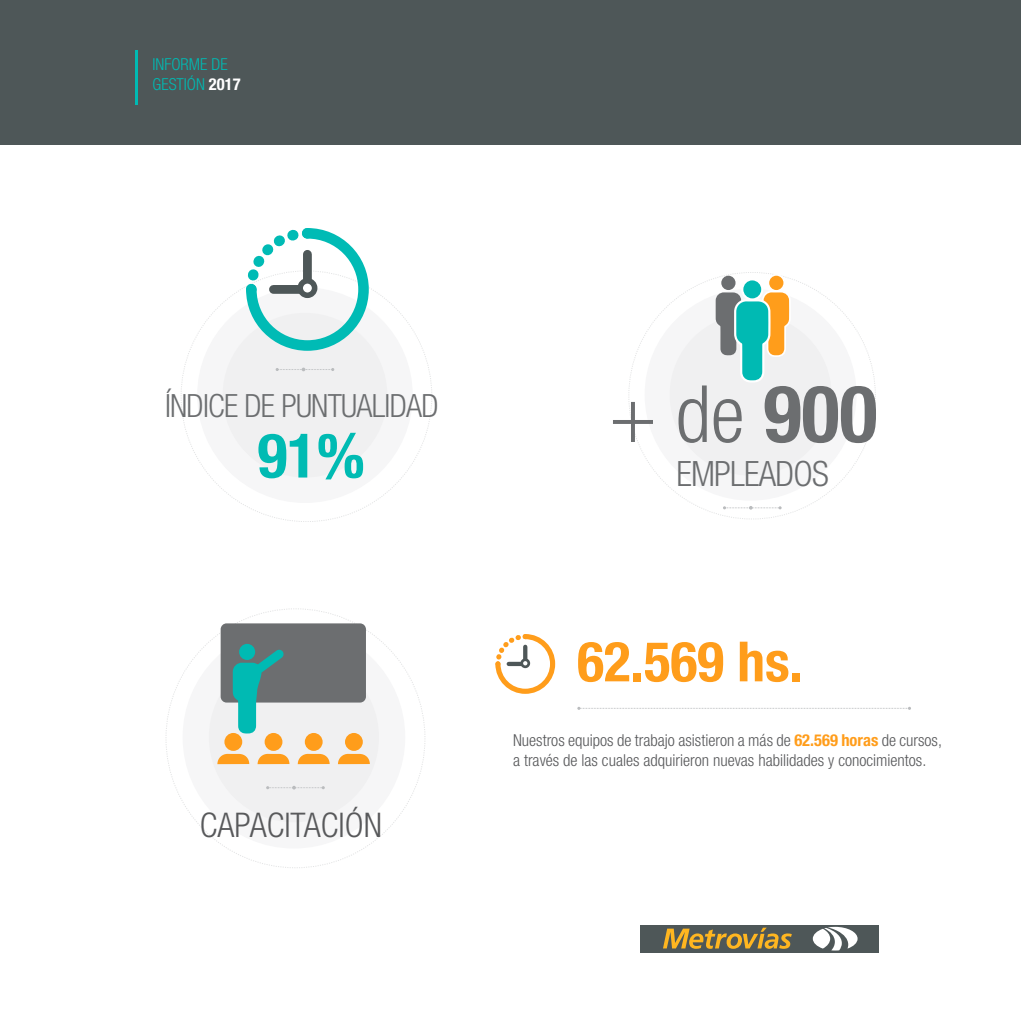
<style>
.page{position:relative;width:1021px;height:1021px;background:#fff}
.page>*{position:absolute;margin:0;border:0;box-sizing:border-box;transform-origin:0 0}
.t1{font:300 condensed 79.05px "Helvetica Neue LT Std";color:#6c6e70}
.t2{font:700 condensed 61.65px "Helvetica Neue LT Std";color:#00bbb3}
.t3{font:700 condensed 55.5px "Helvetica Neue LT Std";color:#ff9d1b}
.t4{font:300 condensed 34.95px "Helvetica Neue LT Std";letter-spacing:-.025em;color:#6c6e70}
.t5{font:300 condensed 34.05px "Helvetica Neue LT Std";color:#58595b}
.t6{font:300 condensed 32.1px "Helvetica Neue LT Std";letter-spacing:-.025em;color:#6c6e70}
.t7{font:300 condensed 16.5px/19.8px "Helvetica Neue LT Std";color:#58595b}
.t8{font:300 condensed 16.5px/19.8px "Helvetica Neue LT Std";color:#00bab3}
.s1{font-weight:700;color:#fff}
.s2{font-weight:700}
.s3{font-weight:700;color:#ff9d1b}
</style>
<div class="page">
<div style="left:644px;top:289px;width:212px;height:211px;background:#f6f6f7;border-radius:50%"></div>
<div style="left:669px;top:314px;width:162px;height:161px;background:#f0f0f1;border-radius:50%"></div>
<svg style="left:715px;top:274px;width:75px;height:108px"></svg>
<div style="left:197px;top:287px;width:216px;height:216px;background:#f6f6f7;border-radius:50%"></div>
<div style="left:223px;top:313px;width:164px;height:164px;background:#f0f0f1;border-radius:50%"></div>
<div style="left:183px;top:626px;width:222px;height:222px;background:#f6f6f7;border-radius:50%"></div>
<div style="left:209px;top:652px;width:170px;height:170px;background:#f0f0f1;border-radius:50%"></div>
<svg style="left:577px;top:706px;width:334px;height:4px"></svg>
<svg style="left:275px;top:367px;width:59px;height:4px"></svg>
<svg style="left:723px;top:506px;width:58px;height:3px"></svg>
<svg style="left:266px;top:786px;width:59px;height:3px"></svg>
<div style="left:0;top:0;width:1020px;height:145px;background:#4e5758"></div>
<hr style="left:135px;top:50px;width:2px;height:54px;background:#00bab3">
<svg style="left:640px;top:925px;width:239px;height:28px"></svg>
<div style="left:640px;top:924px;width:238px;height:28px;background:#4e5758"></div>
<svg style="left:663px;top:927px;width:128px;height:21px"></svg>
<svg style="left:812px;top:926px;width:45px;height:24px"></svg>
<svg style="left:240px;top:228px;width:134px;height:123px"></svg>
<div style="left:300px;top:281px;width:14px;height:14px;background:#fff;border-radius:50%"></div>
<div style="left:297px;top:278px;width:20px;height:20px;border:6px solid #4e5758;border-radius:50%"></div>
<svg style="left:495px;top:634px;width:61px;height:60px"></svg>
<div style="left:521px;top:659px;width:8px;height:7px;background:#fff;border-radius:50%"></div>
<div style="left:520px;top:658px;width:10px;height:10px;border:3px solid #4e5758;border-radius:50%"></div>
<div style="left:221px;top:623px;width:145px;height:79px;background:#6c6e70;border-radius:6px"></div>
<svg style="left:217px;top:753px;width:32px;height:11px"></svg>
<div style="left:224px;top:732px;width:18px;height:19px;background:#ff9d1b;border-radius:50%"></div>
<svg style="left:257px;top:753px;width:32px;height:11px"></svg>
<div style="left:264px;top:732px;width:18px;height:19px;background:#ff9d1b;border-radius:50%"></div>
<svg style="left:298px;top:753px;width:31px;height:11px"></svg>
<div style="left:305px;top:732px;width:18px;height:19px;background:#ff9d1b;border-radius:50%"></div>
<svg style="left:338px;top:753px;width:32px;height:11px"></svg>
<div style="left:345px;top:732px;width:18px;height:19px;background:#ff9d1b;border-radius:50%"></div>
<svg style="left:233px;top:649px;width:51px;height:84px"></svg>
<div style="left:239px;top:643px;width:16px;height:17px;background:#00bab3;border-radius:50%"></div>
<p class="t8" style="left:152px;top:54px;width:90px">INFORME DE<br>GESTIÓN <span class="s1">2017</span></p>
<h3 class="t6" style="left:165px;top:387px;width:275px">ÍNDICE DE PUNTUALIDAD</h3>
<h2 class="t2" style="left:257px;top:418px;width:109px">91%</h2>
<h3 class="t5" style="left:200px;top:805px;width:183px">CAPACITACIÓN</h3>
<h1 class="t1" style="left:609px;top:368px;width:270px">+ de <span class="s2">900</span></h1>
<h3 class="t4" style="left:676px;top:453px;width:154px">EMPLEADOS</h3>
<h3 class="t3" style="left:577px;top:628px;width:227px">62.569 hs.</h3>
<p class="t7" style="left:513px;top:730px;width:430px">Nuestros equipos de trabajo asistieron a más de <span class="s3">62.569 horas</span> de cursos, a través de las cuales adquirieron nuevas habilidades y conocimientos.</p>
</div>
